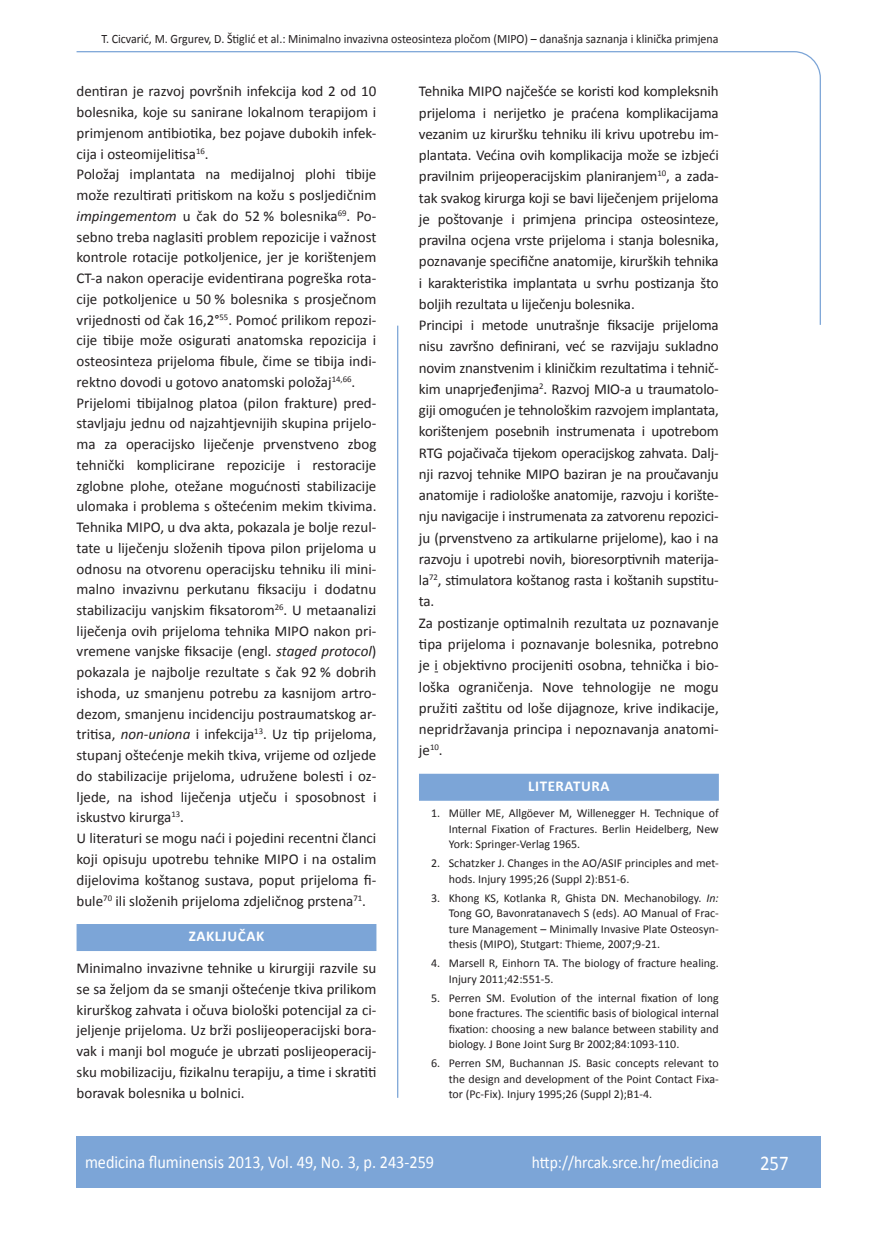
<style>
.page{position:relative;width:872px;height:1234px;background:#fff}
.page>*{position:absolute;margin:0;border:0;box-sizing:border-box;transform-origin:0 0}
.t1{font:21px "Calibri";color:#fff;scale:.9 1}
.t2{font:18px "Calibri";color:#fff;scale:.9 1}
.t3{font:17.25px "Calibri";color:#fff;scale:.9 1}
.t4{font:15px/20.7px "Calibri";color:#231f20}
.t5{font:700 15px "Calibri";color:#fff}
.t6{font:12.75px "Calibri";color:#231f20;scale:.94 1}
.t7{font:12px/15.3px "Calibri";color:#231f20;text-align:justify}
.s1{font-style:italic}
</style>
<div class="page">
<svg style="left:76px;top:51px;width:745px;height:275px"></svg>
<hr style="left:397px;top:325px;width:1px;height:772px;background:#7ca5d7">
<div style="left:77px;top:1135px;width:744px;height:51px;background:#7ca5d7"></div>
<div style="left:77px;top:923px;width:299px;height:27px;background:#7ca5d7"></div>
<div style="left:419px;top:773px;width:300px;height:27px;background:#7ca5d7"></div>
<p class="t6" style="left:101px;top:30px;width:658px">T. Cicvarić, M. Grgurev, D. Štiglić et al.: Minimalno invazivna osteosinteza pločom (MIPO) – današnja saznanja i klinička primjena</p>
<p class="t4" style="left:77px;top:80px;width:301px">dentiran je razvoj površnih infekcija kod 2 od 10 bolesnika, koje su sanirane lokalnom terapijom i primjenom antibiotika, bez pojave dubokih infek&shy;cija i osteomijelitisa<sup>16</sup>.<br>Položaj implantata na medijalnoj plohi tibije može rezultirati pritiskom na kožu s posljedičnim <span class="s1">impingementom</span> u čak do 52 % bolesnika<sup>69</sup>. Po&shy;sebno treba naglasiti problem repozicije i važnost kontrole rotacije potkoljenice, jer je korištenjem CT-a nakon operacije evidentirana pogreška rota&shy;cije potkoljenice u 50 % bolesnika s prosječnom vrijednosti od čak 16,2°<sup>55</sup>. Pomoć prilikom repozi&shy;cije tibije može osigurati anatomska repozicija i osteosinteza prijeloma fibule, čime se tibija indi&shy;rektno dovodi u gotovo anatomski položaj<sup>14,66</sup>.<br>Prijelomi tibijalnog platoa (pilon frakture) pred&shy;stavljaju jednu od najzahtjevnijih skupina prijelo&shy;ma za operacijsko liječenje prvenstveno zbog tehnički komplicirane repozicije i restoracije zglobne plohe, otežane mogućnosti stabilizacije ulomaka i problema s oštećenim mekim tkivima.<br>Tehnika MIPO, u dva akta, pokazala je bolje rezul&shy;tate u liječenju složenih tipova pilon prijeloma u odnosu na otvorenu operacijsku tehniku ili mini&shy;malno invazivnu perkutanu fiksaciju i dodatnu stabilizaciju vanjskim fiksatorom<sup>26</sup>. U metaanalizi liječenja ovih prijeloma tehnika MIPO nakon pri&shy;vremene vanjske fiksacije (engl. <span class="s1">staged protocol</span>) pokazala je najbolje rezultate s čak 92 % dobrih ishoda, uz smanjenu potrebu za kasnijom artro&shy;dezom, smanjenu incidenciju postraumatskog ar&shy;tritisa, <span class="s1">non-uniona</span> i infekcija<sup>13</sup>. Uz tip prijeloma, stupanj oštećenje mekih tkiva, vrijeme od ozljede do stabilizacije prijeloma, udružene bolesti i oz&shy;ljede, na ishod liječenja utječu i sposobnost i iskustvo kirurga<sup>13</sup>.<br>U literaturi se mogu naći i pojedini recentni članci koji opisuju upotrebu tehnike MIPO i na ostalim dijelovima koštanog sustava, poput prijeloma fi&shy;bule<sup>70</sup> ili složenih prijeloma zdjeličnog prstena<sup>71</sup>.</p>
<p class="t5" style="left:189px;top:926px;width:17px">ZAKLJU</p>
<p class="t5" style="left:238px;top:926px;width:19px">ČAK</p>
<p class="t4" style="left:77px;top:956px;width:301px;text-align:justify">Minimalno invazivne tehnike u kirurgiji razvile su se sa željom da se smanji oštećenje tkiva prilikom kirurškog zahvata i očuva biološki potencijal za ci&shy;jeljenje prijeloma. Uz brži poslijeoperacijski bora&shy;vak i manji bol moguće je ubrzati poslijeoperacij&shy;sku mobilizaciju, fizikalnu terapiju, a time i skratiti boravak bolesnika u bolnici.</p>
<p class="t4" style="left:419px;top:80px;width:301px;line-height:21.3px">Tehnika MIPO najčešće se koristi kod kompleksnih prijeloma i nerijetko je praćena komplikacijama vezanim uz kiruršku tehniku ili krivu upotrebu im&shy;plantata. Većina ovih komplikacija može se izbjeći pravilnim prijeoperacijskim planiranjem<sup>10</sup>, a zada&shy;tak svakog kirurga koji se bavi liječenjem prijeloma je poštovanje i primjena principa osteosinteze, pravilna ocjena vrste prijeloma i stanja bolesnika, poznavanje specifične anatomije, kirurških tehnika i karakteristika implantata u svrhu postizanja što boljih rezultata u liječenju bolesnika.<br>Principi i metode unutrašnje fiksacije prijeloma nisu završno definirani, već se razvijaju sukladno novim znanstvenim i kliničkim rezultatima i tehnič&shy;kim unaprjeđenjima<sup>2</sup>. Razvoj MIO-a u traumatolo&shy;giji omogućen je tehnološkim razvojem implantata, korištenjem posebnih instrumenata i upotrebom RTG pojačivača tijekom operacijskog zahvata. Dalj&shy;nji razvoj tehnike MIPO baziran je na proučavanju anatomije i radiološke anatomije, razvoju i korište&shy;nju navigacije i instrumenata za zatvorenu repozici&shy;ju (prvenstveno za artikularne prijelome), kao i na razvoju i upotrebi novih, bioresorptivnih materija&shy;la<sup>72</sup>, stimulatora koštanog rasta i koštanih supstitu&shy;ta.<br>Za postizanje optimalnih rezultata uz poznavanje tipa prijeloma i poznavanje bolesnika, potrebno je i objektivno procijeniti osobna, tehnička i bio&shy;loška ograničenja. Nove tehnologije ne mogu pružiti zaštitu od loše dijagnoze, krive indikacije, nepridržavanja principa i nepoznavanja anatomi&shy;je<sup>10</sup>.</p>
<p class="t5" style="left:528px;top:776px;width:17px">LITERATURA</p>
<p class="t7" style="left:449px;top:804px;width:271px;text-indent:-18px">1. Müller ME, Allgöever M, Willenegger H. Technique of Internal Fixation of Fractures. Berlin Heidelberg, New York: Springer-Verlag 1965.</p>
<p class="t7" style="left:449px;top:854px;width:271px;text-indent:-18px">2. Schatzker J. Changes in the AO/ASIF principles and met&shy;hods. Injury 1995;26 (Suppl 2):B51-6.</p>
<p class="t7" style="left:449px;top:889px;width:271px;text-indent:-18px">3. Khong KS, Kotlanka R, Ghista DN. Mechanobilogy. <span class="s1">In:<br></span>Tong GO, Bavonratanavech S (eds). AO Manual of Frac&shy;ture Management – Minimally Invasive Plate Osteosyn&shy;thesis (MIPO), Stutgart: Thieme, 2007;9-21.</p>
<p class="t7" style="left:449px;top:954px;width:271px;text-indent:-18px">4. Marsell R, Einhorn TA. The biology of fracture healing.<br>Injury 2011;42:551-5.</p>
<p class="t7" style="left:449px;top:989px;width:272px;text-indent:-18px">5. Perren SM. Evolution of the internal fixation of long bone fractures. The scientific basis of biological internal fixation: choosing a new balance between stability and biology. J Bone Joint Surg Br 2002;84:1093-110.</p>
<p class="t7" style="left:449px;top:1054px;width:272px;text-indent:-18px">6. Perren SM, Buchannan JS. Basic concepts relevant to the design and development of the Point Contact Fixa&shy;tor (Pc-Fix). Injury 1995;26 (Suppl 2);B1-4.</p>
<p class="t2" style="left:85px;top:1150px;width:389px">medicina fluminensis 2013, Vol. 49, No. 3, p. 243-259</p>
<p class="t3" style="left:532px;top:1151px;width:209px">http://hrcak.srce.hr/medicina</p>
<h1 class="t1" style="left:760px;top:1149px;width:33px">257</h1>
</div>
